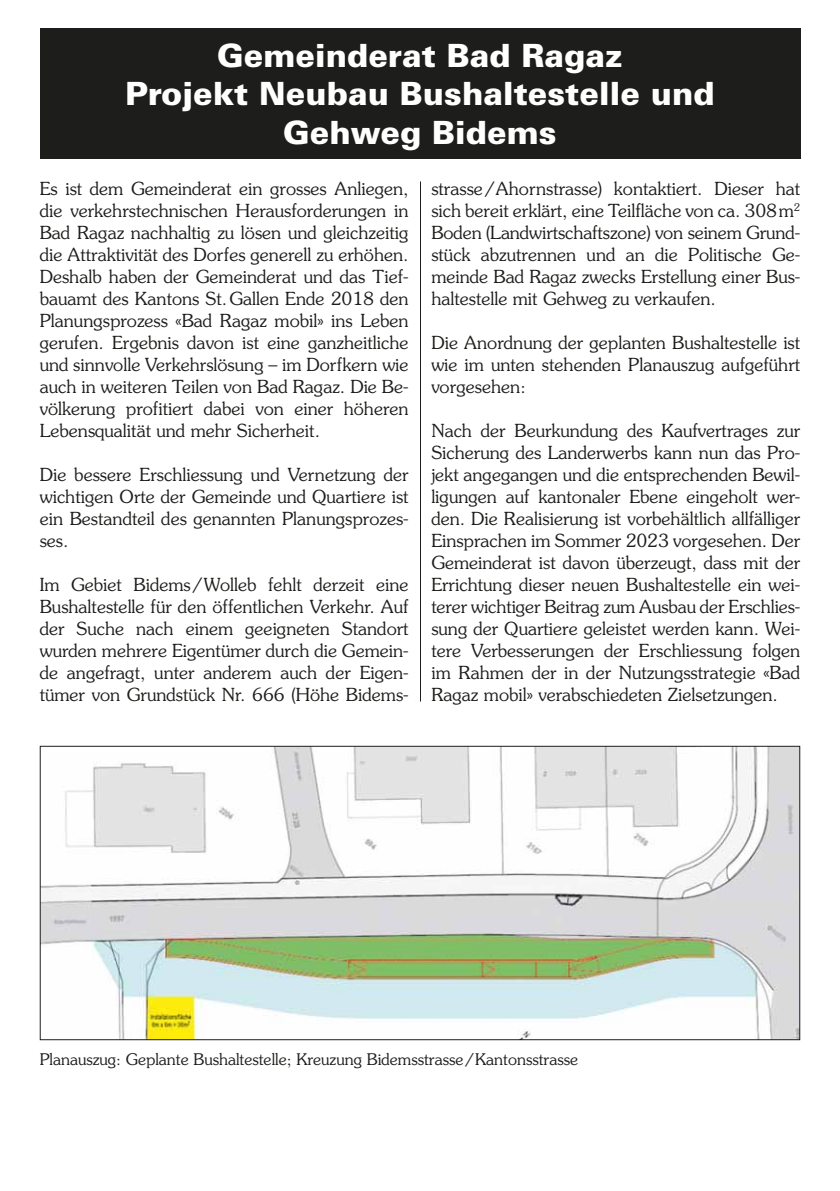
<style>
.page{position:relative;width:840px;height:1191px;background:#fff}
.page>*{position:absolute;margin:0;border:0;box-sizing:border-box;transform-origin:0 0}
.t1{font:900 32px/38.4px "Univers LT Std";color:#fff;text-align:center}
.t2{font:300 18px/22px "Souvenir Std";color:#1d1d1b;text-align:justify}
.t3{font:300 16px "Souvenir Std";color:#1d1d1b}
</style>
<div class="page">
<hr style="left:420px;top:181px;width:1px;height:520px;background:#1d1d1b">
<div style="left:40px;top:28px;width:759px;height:131px;background:#1d1d1b"></div>
<img style="left:42px;top:748px;width:755px;height:290px">
<h1 class="t1" style="left:125px;top:38px;width:590px">Gemeinderat Bad Ragaz<br>Projekt Neubau Bushaltestelle und<br>Gehweg Bidems</h1>
<p class="t2" style="left:40px;top:179px;width:370px">Es ist dem Gemeinderat ein grosses Anliegen, die verkehrstechnischen Herausforderungen in Bad Ragaz nachhaltig zu lösen und gleichzeitig die Attraktivität des Dorfes generell zu erhöhen.<br>Deshalb haben der Gemeinderat und das Tief&shy;bauamt des Kantons St.Gallen Ende 2018 den Planungsprozess «Bad Ragaz mobil» ins Leben gerufen. Ergebnis davon ist eine ganzheitliche und sinnvolle Verkehrslösung – im Dorfkern wie auch in weiteren Teilen von Bad Ragaz. Die Be&shy;völkerung profitiert dabei von einer höheren Lebensqualität und mehr Sicherheit.</p>
<p class="t2" style="left:40px;top:465px;width:370px">Die bessere Erschliessung und Vernetzung der wichtigen Orte der Gemeinde und Quartiere ist ein Bestandteil des genannten Planungsprozes&shy;ses.</p>
<p class="t2" style="left:40px;top:575px;width:370px">Im Gebiet Bidems/Wolleb fehlt derzeit eine Bushaltestelle für den öffentlichen Verkehr. Auf der Suche nach einem geeigneten Standort wurden mehrere Eigentümer durch die Gemein&shy;de angefragt, unter anderem auch der Eigen&shy;tümer von Grundstück Nr. 666 (Höhe Bidems-</p>
<p class="t2" style="left:431px;top:179px;width:370px">strasse/Ahornstrasse) kontaktiert. Dieser hat sich bereit erklärt, eine Teilfläche von ca. 308m<sup>2<br></sup>Boden (Landwirtschaftszone) von seinem Grund&shy;stück abzutrennen und an die Politische Ge&shy;meinde Bad Ragaz zwecks Erstellung einer Bus&shy;haltestelle mit Gehweg zu verkaufen.</p>
<p class="t2" style="left:431px;top:333px;width:370px">Die Anordnung der geplanten Bushaltestelle ist wie im unten stehenden Planauszug aufgeführt vorgesehen:</p>
<p class="t2" style="left:431px;top:421px;width:370px">Nach der Beurkundung des Kaufvertrages zur Sicherung des Landerwerbs kann nun das Pro&shy;jekt angegangen und die entsprechenden Bewil&shy;ligungen auf kantonaler Ebene eingeholt wer&shy;den. Die Realisierung ist vorbehältlich allfälliger Einsprachen im Sommer 2023 vorgesehen. Der Gemeinderat ist davon überzeugt, dass mit der Errichtung dieser neuen Bushaltestelle ein wei&shy;terer wichtiger Beitrag zum Ausbau der Erschlies&shy;sung der Quartiere geleistet werden kann. Wei&shy;tere Verbesserungen der Erschliessung folgen im Rahmen der in der Nutzungsstrategie «Bad Ragaz mobil» verabschiedeten Zielsetzungen.</p>
<p class="t3" style="left:40px;top:1051px;width:539px">Planauszug: Geplante Bushaltestelle; Kreuzung Bidemsstrasse/Kantonsstrasse</p>
</div>
